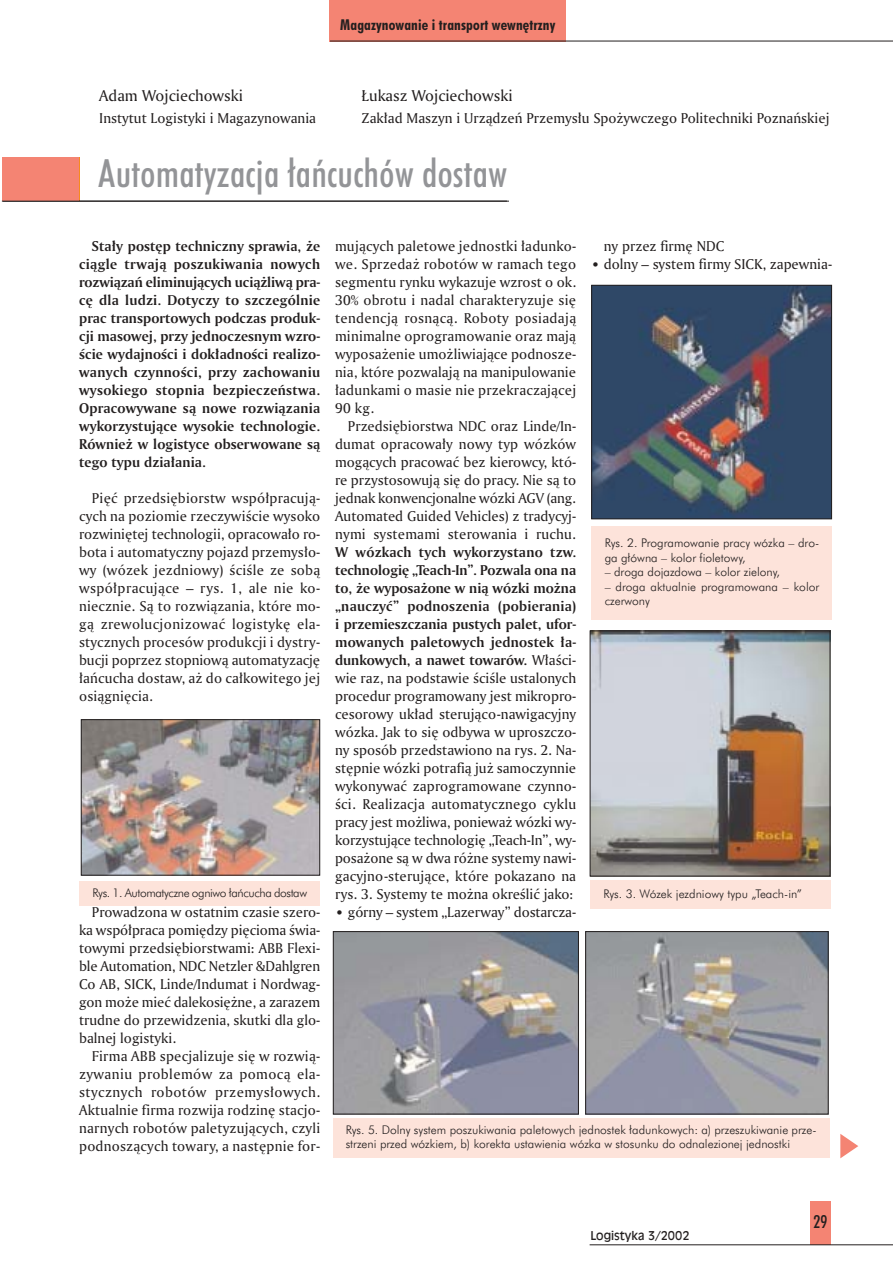
<style>
.page{position:relative;width:893px;height:1262px;background:#fff}
.page>*{position:absolute;margin:0;border:0;box-sizing:border-box;transform-origin:0 0}
.t1{font:500 condensed 39px "Futura PL";letter-spacing:.01em;color:#939497}
.t2{font:500 condensed 18px "Futura PL";color:#231f1f}
.t3{font:16.5px "Amerigo PL Roman A";color:#231f1f}
.t4{font:15px/18px "Amerigo PL Roman A";color:#231f1f;text-align:justify}
.t5{font:15px/18px "Amerigo PL Bold A";letter-spacing:.005em;color:#231f1f;text-align:justify}
.t6{font:700 condensed 15px "Futura PL";letter-spacing:.01em;color:#231f1f}
.t7{font:300 12px/14.4px "Futura PL";color:#231f1f}
.t8{font:300 12px "Futura PL";letter-spacing:-.03em;color:#231f1f}
.t9{font:12px "Incised 901 PL";color:#231f1f}
.s1{font-family:"Amerigo PL Roman A"}
</style>
<div class="page">
<div style="left:330px;top:0;width:236px;height:41px;background:#f48473"></div>
<div style="left:810px;top:1201px;width:20px;height:43px;background:#f48473"></div>
<hr style="left:589px;top:1244px;width:303px;height:1px;background:#231f1f">
<svg style="left:840px;top:1134px;width:18px;height:24px"></svg>
<hr style="left:330px;top:41px;width:562px;height:1px;background:#231f1f">
<div style="left:2px;top:158px;width:76px;height:43px;background:#f48473"></div>
<hr style="left:2px;top:201px;width:507px;height:1px;background:#231f1f">
<img style="left:593px;top:287px;width:236px;height:230px">
<div style="left:591px;top:285px;width:240px;height:234px;border:1px solid #231f1f"></div>
<img style="left:83px;top:721px;width:235px;height:152px">
<div style="left:81px;top:719px;width:239px;height:156px;border:1px solid #231f1f"></div>
<img style="left:592px;top:632px;width:236px;height:242px">
<div style="left:590px;top:630px;width:240px;height:246px;border:1px solid #231f1f"></div>
<div style="left:80px;top:881px;width:240px;height:25px;background:#fde3da"></div>
<div style="left:590px;top:880px;width:240px;height:29px;background:#fde3da"></div>
<div style="left:592px;top:526px;width:240px;height:93px;background:#fde3da"></div>
<img style="left:335px;top:933px;width:241px;height:179px">
<div style="left:333px;top:931px;width:245px;height:183px;border:1px solid #231f1f"></div>
<img style="left:587px;top:933px;width:239px;height:179px">
<div style="left:585px;top:931px;width:243px;height:183px;border:1px solid #231f1f"></div>
<div style="left:333px;top:1118px;width:496px;height:39px;background:#fde3da"></div>
<p class="t3" style="left:99px;top:89px;width:145px">Adam Wojciechowski</p>
<p class="t4" style="left:99px;top:110px;width:218px">Instytut Logistyki i Magazynowania</p>
<p class="t6" style="left:340px;top:20px;width:216px">Magazynowanie i transport wewn´trzny</p>
<p class="t3" style="left:361px;top:89px;width:153px">¸ukasz Wojciechowski</p>
<p class="t4" style="left:361px;top:110px;width:469px">Zak∏ad Maszyn i Urzàdzeƒ Przemys∏u Spo˝ywczego Politechniki Poznaƒskiej</p>
<h1 class="t1" style="left:98px;top:160px;width:410px">Automatyzacja ∏aƒcuchów dostaw</h1>
<p class="t4" style="left:335px;top:238px;width:242px">mujàcych paletowe jednostki ∏adunko&shy;we. Sprzeda˝ robotów w ramach tego segmentu rynku wykazuje wzrost o ok.<br>30% obrotu i nadal charakteryzuje si´ tendencjà rosnàcà. Roboty posiadajà minimalne oprogramowanie oraz majà wyposa˝enie umo˝liwiajàce podnosze&shy;nia, które pozwalajà na manipulowanie ∏adunkami o masie nie przekraczajàcej 90 kg.</p>
<p class="t4" style="left:335px;top:418px;width:242px;text-indent:13px">Przedsi´biorstwa NDC oraz Linde/In&shy;dumat opracowa∏y nowy typ wózków mogàcych pracowaç bez kierowcy, któ&shy;re przystosowujà si´ do pracy. Nie sà to jednak konwencjonalne wózki AGV (ang.<br>Automated Guided Vehicles) z tradycyj&shy;nymi systemami sterowania i ruchu.</p>
<p class="t5" style="left:335px;top:544px;width:242px">W wózkach tych wykorzystano tzw. technologi´ „Teach-In”. Pozwala ona na to, ˝e wyposa˝one w nià wózki mo˝na „nauczyç” podnoszenia (pobierania) i przemieszczania pustych palet, ufor&shy;mowanych paletowych jednostek ∏a&shy;dunkowych, a nawet towarów. <span class="s1">W∏aÊci-</span></p>
<p class="t4" style="left:335px;top:670px;width:242px">wie raz, na podstawie ÊciÊle ustalonych procedur programowany jest mikropro&shy;cesorowy uk∏ad sterujàco-nawigacyjny wózka. Jak to si´ odbywa w uproszczo&shy;ny sposób przedstawiono na rys. 2. Na&shy;st´pnie wózki potrafià ju˝ samoczynnie wykonywaç zaprogramowane czynno-Êci. Realizacja automatycznego cyklu pracy jest mo˝liwa, poniewa˝ wózki wy&shy;korzystujàce technologi´ „Teach-In”, wy&shy;posa˝one sà w dwa ró˝ne systemy nawi&shy;gacyjno-sterujàce, które pokazano na rys. 3. Systemy te mo˝na okreÊliç jako:</p>
<p class="t4" style="left:335px;top:904px;width:242px">• górny – system „Lazerway” dostarcza-</p>
<p class="t5" style="left:79px;top:238px;width:242px;text-indent:13px">Sta∏y post´p techniczny sprawia, ˝e ciàgle trwajà poszukiwania nowych rozwiàzaƒ eliminujàcych ucià˝liwà pra&shy;c´ dla ludzi. Dotyczy to szczególnie prac transportowych podczas produk&shy;cji masowej, przy jednoczesnym wzro-Êcie wydajnoÊci i dok∏adnoÊci realizo&shy;wanych czynnoÊci, przy zachowaniu wysokiego stopnia bezpieczeƒstwa.<br>Opracowywane sà nowe rozwiàzania wykorzystujàce wysokie technologie.<br>Równie˝ w logistyce obserwowane sà tego typu dzia∏ania.</p>
<p class="t4" style="left:79px;top:490px;width:242px;text-indent:13px">Pi´ç przedsi´biorstw wspó∏pracujà&shy;cych na poziomie rzeczywiÊcie wysoko rozwini´tej technologii, opracowa∏o ro&shy;bota i automatyczny pojazd przemys∏o&shy;wy (wózek jezdniowy) ÊciÊle ze sobà wspó∏pracujàce – rys. 1, ale nie ko&shy;niecznie. Sà to rozwiàzania, które mo&shy;gà zrewolucjonizowaç logistyk´ ela&shy;stycznych procesów produkcji i dystry&shy;bucji poprzez stopniowà automatyzacj´ ∏aƒcucha dostaw, a˝ do ca∏kowitego jej osiàgni´cia.</p>
<p class="t4" style="left:603px;top:238px;width:122px">ny przez firm´ NDC</p>
<p class="t4" style="left:591px;top:256px;width:242px">• dolny – system firmy SICK, zapewnia-</p>
<p class="t7" style="left:604px;top:537px;width:216px">Rys. 2. Programowanie pracy wózka – dro&shy;ga g∏ówna – kolor fioletowy,</p>
<p class="t7" style="left:604px;top:566px;width:177px">– droga dojazdowa – kolor zielony,</p>
<p class="t7" style="left:604px;top:580px;width:216px">– droga aktualnie programowana – kolor czerwony</p>
<p class="t8" style="left:93px;top:888px;width:216px">Rys. 1. Automatyczne ogniwo ∏aƒcucha dostaw</p>
<p class="t7" style="left:603px;top:888px;width:200px">Rys. 3. Wózek jezdniowy typu „Teach-in”</p>
<p class="t4" style="left:79px;top:904px;width:242px;text-indent:13px">Prowadzona w ostatnim czasie szero&shy;ka wspó∏praca pomi´dzy pi´cioma Êwia&shy;towymi przedsi´biorstwami: ABB Flexi&shy;ble Automation, NDC Netzler &amp;Dahlgren Co AB, SICK, Linde/Indumat i Nordwag&shy;gon mo˝e mieç dalekosi´˝ne, a zarazem trudne do przewidzenia, skutki dla glo&shy;balnej logistyki.</p>
<p class="t4" style="left:79px;top:1048px;width:242px;text-indent:13px">Firma ABB specjalizuje si´ w rozwià&shy;zywaniu problemów za pomocà ela&shy;stycznych robotów przemys∏owych.<br>Aktualnie firma rozwija rodzin´ stacjo&shy;narnych robotów paletyzujàcych, czyli podnoszàcych towary, a nast´pnie for-</p>
<p class="t7" style="left:345px;top:1123px;width:472px">Rys. 5. Dolny system poszukiwania paletowych jednostek ∏adunkowych: a) przeszukiwanie prze&shy;strzeni przed wózkiem, b) korekta ustawienia wózka w stosunku do odnalezionej jednostki</p>
<p class="t9" style="left:590px;top:1231px;width:101px">Logistyka 3/2002</p>
<p class="t2" style="left:813px;top:1215px;width:15px">29</p>
</div>
